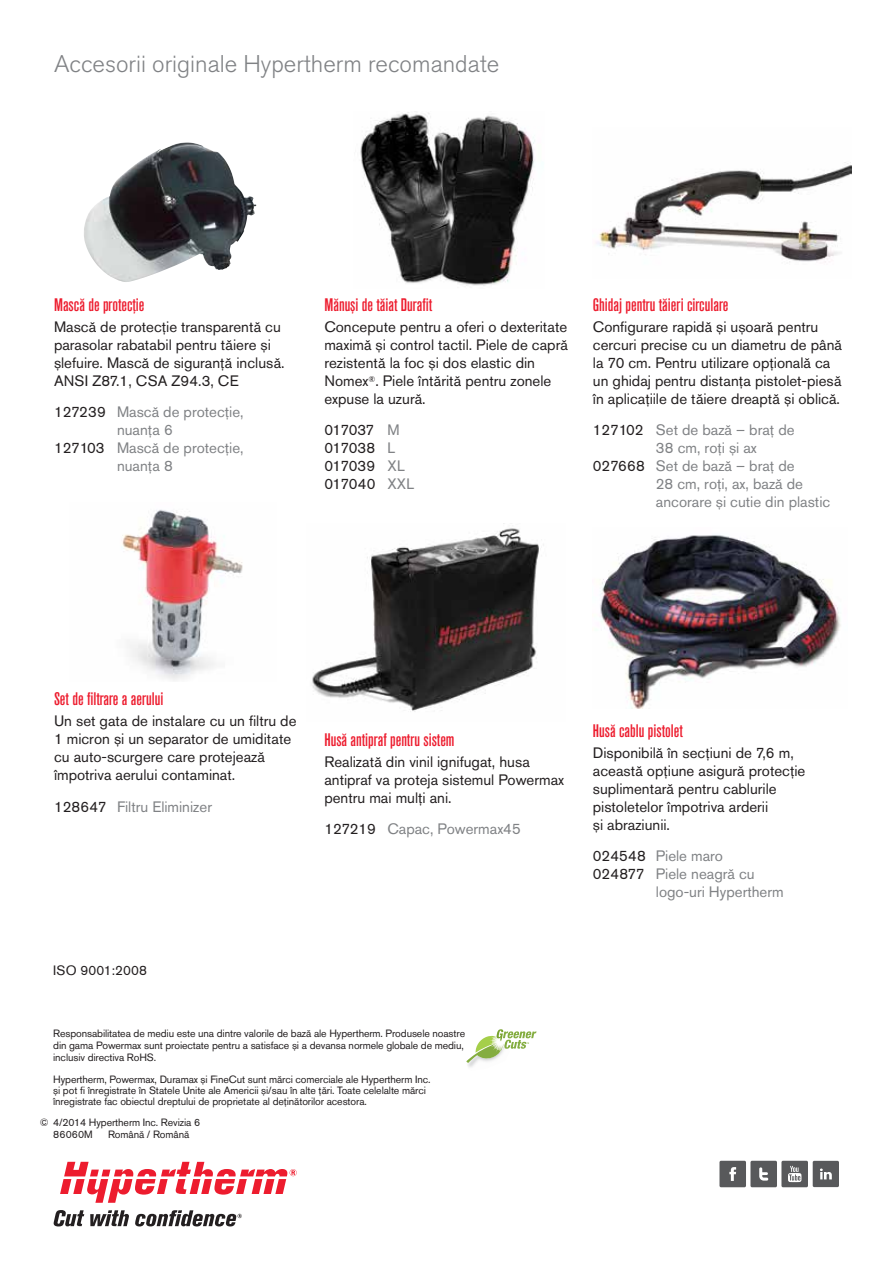
<style>
.page{position:relative;width:893px;height:1263px;background:#fff}
.page>*{position:absolute;margin:0;border:0;box-sizing:border-box;transform-origin:0 0}
.t1{font:300 24px "Akzidenz Grotesk Pro";color:#808285}
.t2{font:500 condensed 18px "Akzidenz Grotesk Pro";color:#ed1c2e}
.t3{font:15px/18px "Akzidenz Grotesk Pro";color:#231f20}
.t4{font:15px/18px "Akzidenz Grotesk Pro";color:#808285;text-align:center}
.t5{font:15px/18px "Akzidenz Grotesk Pro";letter-spacing:-.04em;color:#231f20}
.t6{font:13.5px "Akzidenz Grotesk Pro";letter-spacing:.01em;color:#231f20}
.t7{font:10.5px/12px "Akzidenz Grotesk Pro";letter-spacing:-.01em;color:#231f20}
.s1{color:#231f20}
.s2{color:#808285}
</style>
<div class="page">
<div style="left:719px;top:1161px;width:27px;height:26px;background:#58595b;border-radius:2px"></div>
<svg style="left:729px;top:1167px;width:7px;height:14px"></svg>
<div style="left:750px;top:1161px;width:27px;height:26px;background:#58595b;border-radius:2px"></div>
<svg style="left:759px;top:1167px;width:9px;height:13px"></svg>
<div style="left:781px;top:1161px;width:27px;height:26px;background:#58595b;border-radius:2px"></div>
<svg style="left:788px;top:1166px;width:13px;height:16px"></svg>
<div style="left:813px;top:1161px;width:26px;height:26px;background:#58595b;border-radius:2px"></div>
<svg style="left:820px;top:1168px;width:12px;height:11px"></svg>
<img style="left:121px;top:509px;width:122px;height:172px">
<img style="left:312px;top:528px;width:232px;height:184px">
<img style="left:600px;top:535px;width:241px;height:174px">
<img style="left:468px;top:1063px;width:8px;height:4px">
<svg style="left:466px;top:1029px;width:70px;height:34px"></svg>
<img style="left:84px;top:143px;width:147px;height:139px">
<img style="left:360px;top:111px;width:175px;height:175px">
<img style="left:596px;top:162px;width:255px;height:100px">
<svg style="left:60px;top:1162px;width:237px;height:41px"></svg>
<svg style="left:54px;top:1210px;width:30px;height:16px"></svg>
<svg style="left:90px;top:1210px;width:39px;height:16px"></svg>
<svg style="left:135px;top:1210px;width:107px;height:16px"></svg>
<h1 class="t1" style="left:54px;top:48px;width:447px">Accesorii originale Hypertherm recomandate</h1>
<p class="t2" style="left:54px;top:293px;width:92px">Mască de protecţie</p>
<p class="t3" style="left:54px;top:317px;width:232px">Mască de protecţie transparentă cu parasolar rabatabil pentru tăiere şi şlefuire. Mască de siguranţă inclusă.<br>ANSI Z87.1, CSA Z94.3, CE</p>
<p class="t4" style="left:54px;top:403px;width:191px"><span class="s1">127239</span> Mască de protecţie, nuanţa 6<br><span class="s1">127103</span> Mască de protecţie, nuanţa 8</p>
<p class="t2" style="left:324px;top:293px;width:109px">Mănuşi de tăiat Durafit</p>
<p class="t3" style="left:324px;top:317px;width:245px">Concepute pentru a oferi o dexteritate maximă şi control tactil. Piele de capră rezistentă la foc şi dos elastic din Nomex<sup>®</sup>. Piele întărită pentru zonele expuse la uzură.</p>
<p class="t5" style="left:324px;top:421px;width:91px">017037 <span class="s2">M<br></span>017038 <span class="s2">L<br></span>017039 <span class="s2">XL<br></span>017040 <span class="s2">XXL</span></p>
<p class="t2" style="left:593px;top:293px;width:137px">Ghidaj pentru tăieri circulare</p>
<p class="t3" style="left:593px;top:317px;width:251px">Configurare rapidă şi uşoară pentru cercuri precise cu un diametru de până la 70 cm. Pentru utilizare opţională ca un ghidaj pentru distanţa pistolet-piesă în aplicaţiile de tăiere dreaptă şi oblică.</p>
<p class="t4" style="left:593px;top:421px;width:203px"><span class="s1">127102</span> Set de bază – braţ de</p>
<p class="t4" style="left:656px;top:439px;width:102px">38 cm, roţi şi ax</p>
<p class="t4" style="left:593px;top:457px;width:203px"><span class="s1">027668</span> Set de bază – braţ de</p>
<p class="t4" style="left:656px;top:475px;width:149px">28 cm, roţi, ax, bază de</p>
<p class="t4" style="left:656px;top:493px;width:176px">ancorare şi cutie din plastic</p>
<p class="t2" style="left:54px;top:687px;width:111px">Set de filtrare a aerului</p>
<p class="t3" style="left:54px;top:712px;width:244px">Un set gata de instalare cu un filtru de 1 micron şi un separator de umiditate cu auto-scurgere care protejează împotriva aerului contaminat.</p>
<p class="t4" style="left:54px;top:797px;width:160px"><span class="s1">128647</span> Filtru Eliminizer</p>
<p class="t2" style="left:324px;top:728px;width:132px">Husă antipraf pentru sistem</p>
<p class="t3" style="left:324px;top:752px;width:241px">Realizată din vinil ignifugat, husa antipraf va proteja sistemul Powermax pentru mai mulţi ani.</p>
<p class="t4" style="left:324px;top:820px;width:198px"><span class="s1">127219</span> Capac, Powermax45</p>
<p class="t6" style="left:53px;top:962px;width:95px">ISO 9001:2008</p>
<p class="t7" style="left:53px;top:1027px;width:413px">Responsabilitatea de mediu este una dintre valorile de bază ale Hypertherm. Produsele noastre din gama Powermax sunt proiectate pentru a satisface şi a devansa normele globale de mediu, inclusiv directiva RoHS.</p>
<p class="t7" style="left:53px;top:1073px;width:379px;line-height:11.2px">Hypertherm, Powermax, Duramax şi FineCut sunt mărci comerciale ale Hypertherm Inc. şi pot fi înregistrate în Statele Unite ale Americii şi/sau în alte ţări. Toate celelalte mărci înregistrate fac obiectul dreptului de proprietate al deţinătorilor acestora.</p>
<p class="t7" style="left:53px;top:1117px;width:148px;text-indent:-14px">© 4/2014 Hypertherm Inc. Revizia 6<br>86060M</p>
<p class="t7" style="left:108px;top:1129px;width:83px">Română / Română</p>
<p class="t2" style="left:593px;top:719px;width:91px">Husă cablu pistolet</p>
<p class="t3" style="left:593px;top:743px;width:214px">Disponibilă în secţiuni de 7,6 m, această opţiune asigură protecţie suplimentară pentru cablurile pistoletelor împotriva arderii<br>şi abraziunii.</p>
<p class="t4" style="left:593px;top:847px;width:132px"><span class="s1">024548</span> Piele maro</p>
<p class="t4" style="left:593px;top:865px;width:163px"><span class="s1">024877</span> Piele neagră cu</p>
<p class="t4" style="left:656px;top:883px;width:129px">logo-uri Hypertherm</p>
</div>
